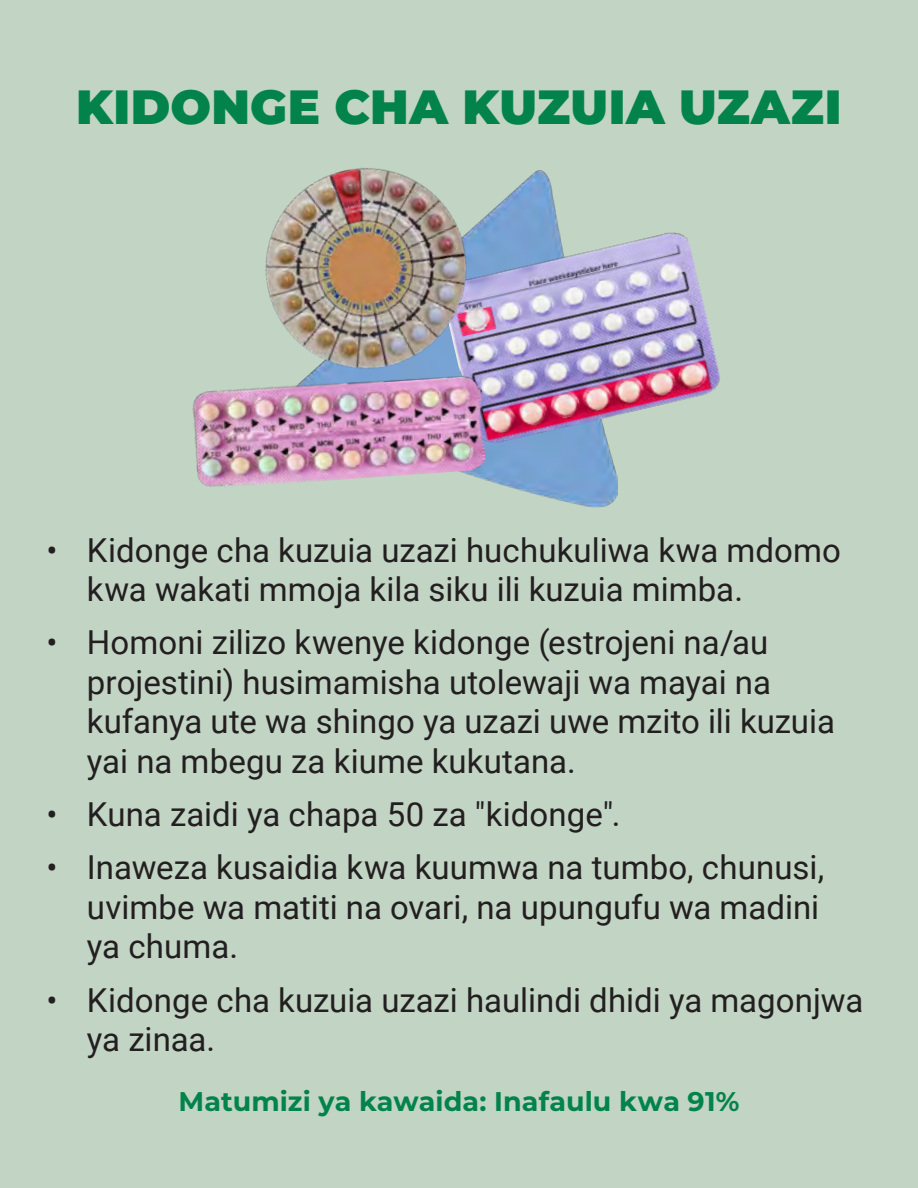
<style>
.page{position:relative;width:918px;height:1188px;background:#c2d4c4}
.page>*{position:absolute;margin:0;border:0;box-sizing:border-box;transform-origin:0 0}
.t1{font:900 48px "Montserrat";letter-spacing:.01em;color:#02834c}
.t2{font:33px/39.6px "Roboto";color:#231f20}
.Paragraph_Style_1{font:700 27px "Montserrat";letter-spacing:.005em;color:#02834c}
</style>
<div class="page">
<img style="left:486px;top:170px;width:132px;height:338px">
<img style="left:486px;top:227px;width:234px;height:223px">
<img style="left:192px;top:390px;width:294px;height:97px">
<img style="left:214px;top:168px;width:304px;height:240px">
<p class="t1" style="left:76px;top:71px;width:767px">KIDONGE CHA KUZUIA UZAZI</p>
<p class="t2" style="left:87px;top:529px;width:756px;text-indent:-40px">• Kidonge cha kuzuia uzazi huchukuliwa kwa mdomo kwa wakati mmoja kila siku ili kuzuia mimba.</p>
<p class="t2" style="left:87px;top:622px;width:750px;text-indent:-40px">• Homoni zilizo kwenye kidonge (estrojeni na/au projestini) husimamisha utolewaji wa mayai na kufanya ute wa shingo ya uzazi uwe mzito ili kuzuia yai na mbegu za kiume kukutana.</p>
<p class="t2" style="left:46px;top:793px;width:575px">• Kuna zaidi ya chapa 50 za "kidonge".</p>
<p class="t2" style="left:87px;top:847px;width:739px;text-indent:-40px">• Inaweza kusaidia kwa kuumwa na tumbo, chunusi, uvimbe wa matiti na ovari, na upungufu wa madini ya chuma.</p>
<p class="t2" style="left:87px;top:979px;width:778px;text-indent:-40px">• Kidonge cha kuzuia uzazi haulindi dhidi ya magonjwa ya zinaa.</p>
<p class="Paragraph_Style_1" style="left:178px;top:1082px;width:563px">Matumizi ya kawaida: Inafaulu kwa 91%</p>
</div>
